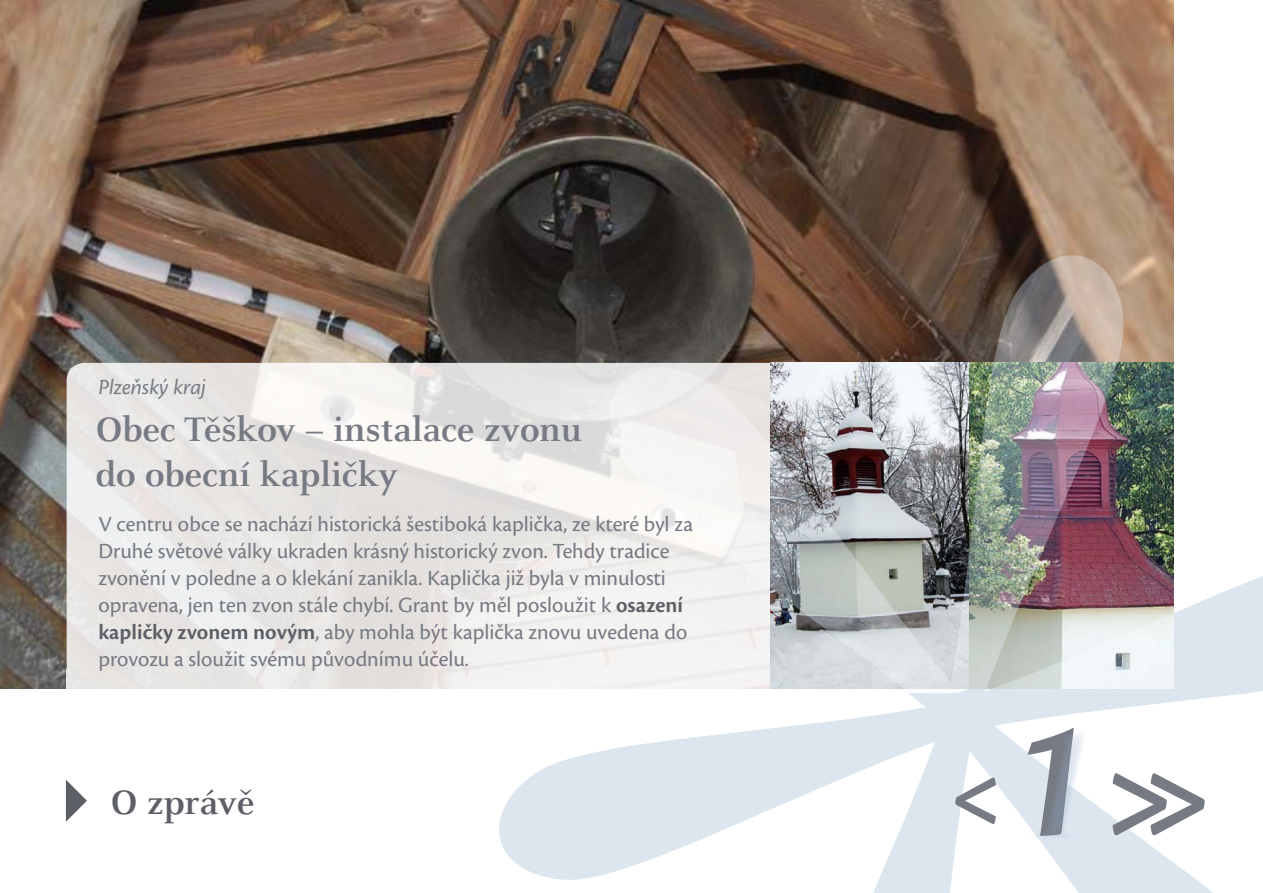
<style>
.page{position:relative;width:1263px;height:893px;background:#fff}
.page>*{position:absolute;margin:0;border:0;box-sizing:border-box;transform-origin:0 0}
.t1{font:italic 600 133.05px "Cronos Pro";color:#767a83}
.t2{font:700 37.5px/45px "Celeste Num CE";color:#767a83}
.t3{font:700 37.5px "Celeste Num CE";color:#5c5f66}
.t4{font:22.5px/27px "Cronos Pro";color:#767a83}
.t5{font:italic 22.5px "Cronos Pro";letter-spacing:-.01em;color:#767a83}
.s1{font-weight:600;color:#5c5f66}
.s2{font-size:99.75px}
.s3{font-family:"Celeste Num CE";font-weight:700;font-size:172.8px;color:#95adc9}
</style>
<div class="page">
<img style="left:0;top:0;width:1173px;height:689px">
<svg style="left:66px;top:780px;width:21px;height:42px"></svg>
<svg style="left:67px;top:363px;width:906px;height:330px;fill:#e8e5e3"></svg>
<div style="left:67px;top:669px;width:23px;height:24px;background:linear-gradient(to bottom,#dfddda,#f5f5f6)"></div>
<img style="left:498px;top:254px;width:765px;height:639px">
<p class="t5" style="left:98px;top:374px;width:109px">Plzeňský kraj</p>
<h2 class="t2" style="left:96px;top:408px;width:488px">Obec Těškov – instalace zvonu do obecní kapličky</h2>
<p class="t4" style="left:98px;top:510px;width:596px">V centru obce se nachází historická šestiboká kaplička, ze které byl za Druhé světové války ukraden krásný historický zvon. Tehdy tradice zvonění v poledne a o klekání zanikla. Kaplička již byla v minulosti opravena, jen ten zvon stále chybí. Grant by měl posloužit k <span class="s1">osazení kapličky zvonem novým</span>, aby mohla být kaplička znovu uvedena do provozu a sloužit svému původnímu účelu.</p>
<h2 class="t3" style="left:111px;top:782px;width:145px">O zprávě</h2>
<h1 class="t1" style="left:948px;top:717px;width:269px"><span class="s2">&lt;</span> <span class="s3">1</span>&gt;&gt;</h1>
</div>
